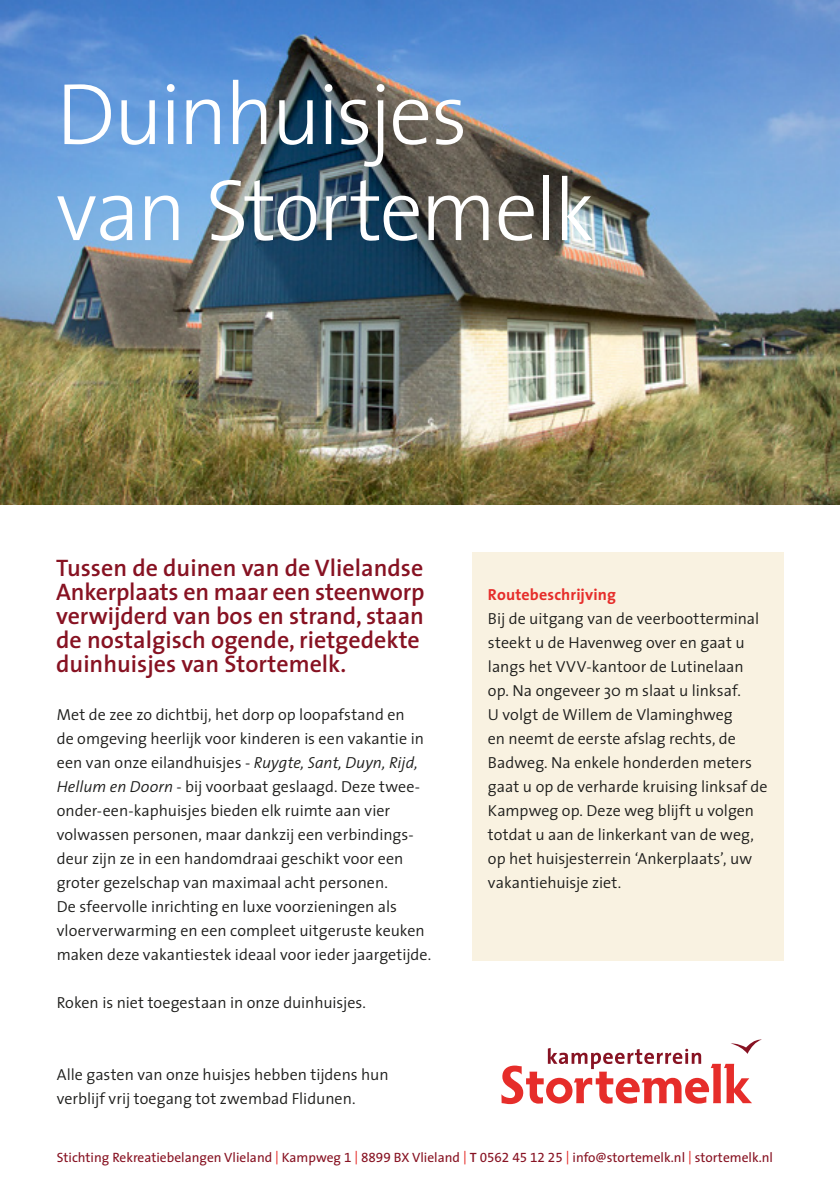
<style>
.page{position:relative;width:840px;height:1191px;background:#fff}
.page>*{position:absolute;margin:0;border:0;box-sizing:border-box;transform-origin:0 0}
.t1{font:300 88px/96px "The Sans";letter-spacing:-.035em;color:#fff}
.t2{font:600 24px/24px "The Sans";color:#871222}
.t3{font:300 16px/24px "The Sans";color:#1d1d1b}
.t4{font:700 16px "The Sans";letter-spacing:.01em;color:#e62d2a}
.t5{font:13.6px "The Sans";color:#871222}
.s1{font-style:italic}
.s2{color:#e62d2a}
.s3{font-family:"The Sans Expert"}
.s4{font-weight:600}
</style>
<div class="page">
<img style="left:0;top:0;width:839px;height:504px">
<div style="left:472px;top:552px;width:310px;height:408px;background:#f9f2e1"></div>
<svg style="left:501px;top:1039px;width:260px;height:65px"></svg>
<h1 class="t1" style="left:56px;top:63px;width:539px">Duinhuisjes van Stortemelk</h1>
<h2 class="t2" style="left:56px;top:555px;width:369px">Tussen de duinen van de Vlielandse Ankerplaats en maar een steenworp verwijderd van bos en strand, staan de nostalgisch ogende, rietgedekte duinhuisjes van Stortemelk.</h2>
<p class="t3" style="left:57px;top:702px;width:376px">Met de zee zo dichtbij, het dorp op loopafstand en<br>de omgeving heerlijk voor kinderen is een vakantie in een van onze eilandhuisjes - <span class="s1">Ruygte, Sant, Duyn, Rijd, Hellum en Doorn</span> - bij voorbaat geslaagd. Deze twee&shy;onder-een-kaphuisjes bieden elk ruimte aan vier volwassen personen, maar dankzij een verbindings&shy;deur zijn ze in een handomdraai geschikt voor een groter gezelschap van maximaal acht personen.<br>De sfeervolle inrichting en luxe voorzieningen als vloerverwarming en een compleet uitgeruste keuken maken deze vakantiestek ideaal voor ieder jaargetijde.</p>
<p class="t3" style="left:57px;top:990px;width:310px">Roken is niet toegestaan in onze duinhuisjes.</p>
<p class="t3" style="left:57px;top:1062px;width:333px">Alle gasten van onze huisjes hebben tijdens hun verblijf vrij toegang tot zwembad Flidunen.</p>
<p class="t4" style="left:487px;top:581px;width:129px">Routebeschrijving</p>
<p class="t3" style="left:487px;top:606px;width:281px">Bij de uitgang van de veerbootterminal steekt u de Havenweg over en gaat u langs het VVV-kantoor de Lutinelaan op. Na ongeveer 30 m slaat u linksaf.<br>U volgt de Willem de Vlaminghweg<br>en neemt de eerste afslag rechts, de Badweg. Na enkele honderden meters gaat u op de verharde kruising linksaf de Kampweg op. Deze weg blijft u volgen totdat u aan de linkerkant van de weg, op het huisjesterrein ‘Ankerplaats’, uw vakantiehuisje ziet.</p>
<p class="t5" style="left:57px;top:1146px;width:717px">Stichting Rekreatiebelangen Vlieland <span class="s2">|</span> Kampweg <span class="s3">1</span> <span class="s2">|</span> <span class="s3">8899</span> BX Vlieland <span class="s2">|</span> <span class="s4">T</span> <span class="s3">0562 45 12 25</span> <span class="s2">|</span> info@stortemelk.nl <span class="s2">|</span> stortemelk.nl</p>
</div>
